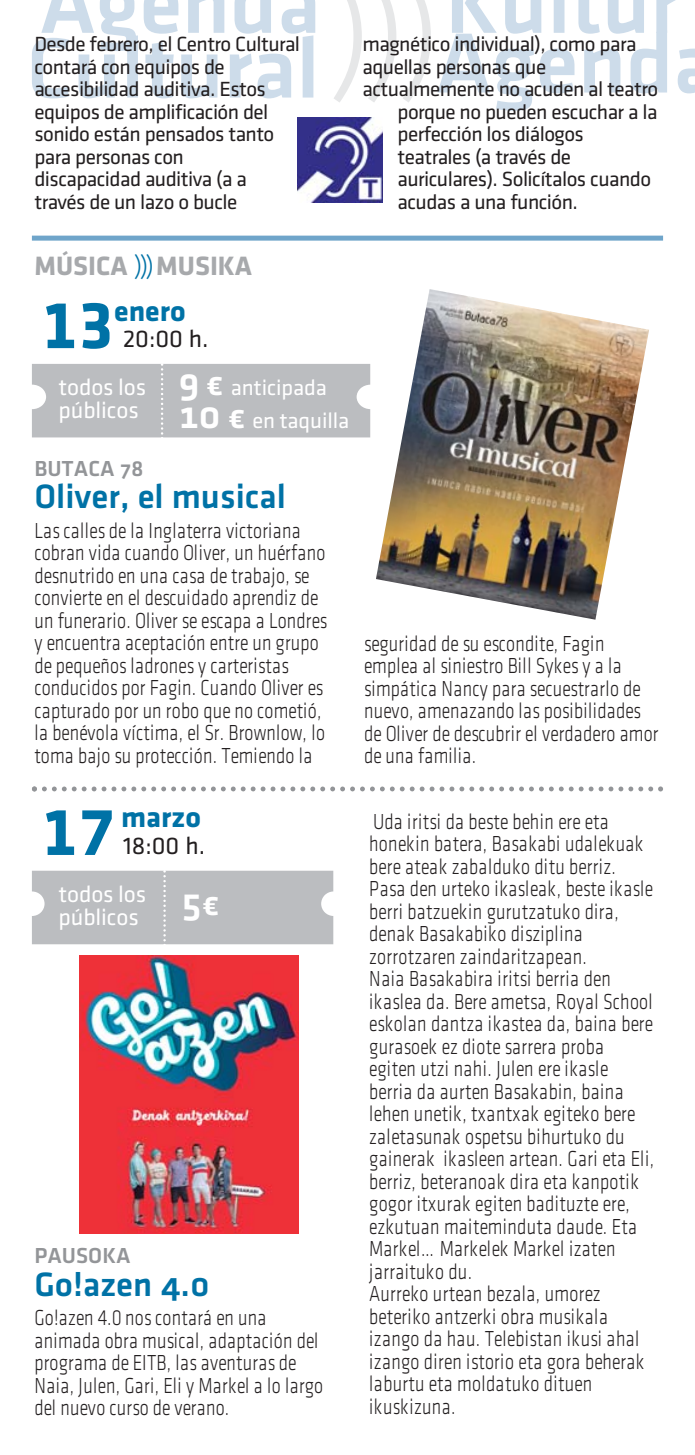
<style>
.page{position:relative;width:695px;height:1455px;background:#fff}
.page>*{position:absolute;margin:0;border:0;box-sizing:border-box;transform-origin:0 0}
.t1{font:300 144.25px "Klavika";color:#e6e7e8}
.t2{font:700 69px "Klavika";color:#0072a6}
.t3{font:35px "Klavika Medium OSF";color:#0072a6}
.t4{font:700 30px "Klavika";color:#0072a6}
.t5{font:700 27.5px "Klavika";color:#a7a9ac}
.t6{font:25px "Klavika";color:#231f20}
.t7{font:23.75px/23.8px "Klavika";letter-spacing:-.005em;color:#fff}
.t8{font:300 22.5px/22.5px "Klavika";letter-spacing:.015em;color:#231f20;scale:.8 1}
.t9{font:22.5px/32.5px "Klavika";letter-spacing:-.005em;color:#fff}
.t10{font:22.5px "Klavika Medium OSF";color:#939598}
.t11{font:21.25px/22.5px "Klavika Regular OSF";letter-spacing:-.025em;color:#231f20}
.s1{font-family:"Klavika Light OSF";font-weight:400;color:#0072a6}
.s2{font-family:"Klavika Medium OSTF";font-size:40px}
.s3{font-family:"Klavika Medium OSTF";font-size:35px}
</style>
<div class="page">
<svg style="left:32px;top:0;width:283px;height:98px"></svg>
<svg style="left:437px;top:0;width:257px;height:111px"></svg>
<div style="left:32px;top:870px;width:301px;height:75px;background:#bbbdc0"></div>
<div style="left:32px;top:364px;width:338px;height:74px;background:#bbbdc0"></div>
<div style="left:32px;top:235px;width:631px;height:5px;background:#6fa5ca"></div>
<img style="left:376px;top:289px;width:273px;height:330px">
<img style="left:79px;top:955px;width:220px;height:278px">
<img style="left:297px;top:117px;width:85px;height:86px">
<svg style="left:32px;top:786px;width:631px;height:5px"></svg>
<h1 class="t1" style="left:329px;top:-20px;width:114px">)))</h1>
<p class="t11" style="left:34px;top:34px;width:267px">Desde febrero, el Centro Cultural contará con equipos de accesibilidad auditiva. Estos equipos de amplificación del sonido están pensados tanto para personas con<br>discapacidad auditiva (a a través de un lazo o bucle</p>
<p class="t11" style="left:362px;top:34px;width:275px">magnético individual), como para</p>
<p class="t11" style="left:362px;top:57px;width:185px">aquellas personas que</p>
<p class="t11" style="left:362px;top:79px;width:297px">actualmemente no acuden al teatro</p>
<p class="t11" style="left:397px;top:102px;width:261px">porque no pueden escuchar a la</p>
<p class="t11" style="left:397px;top:124px;width:188px">perfección los diálogos</p>
<p class="t11" style="left:397px;top:147px;width:175px">teatrales (a través de</p>
<p class="t11" style="left:397px;top:169px;width:255px">auriculares). Solicítalos cuando</p>
<p class="t11" style="left:397px;top:192px;width:182px">acudas a una función.</p>
<p class="t5" style="left:34px;top:255px;width:219px">MÚSICA <span class="s1">)))</span> MUSIKA</p>
<h2 class="t2" style="left:42px;top:299px;width:74px">13</h2>
<h3 class="t4" style="left:114px;top:299px;width:73px">enero</h3>
<p class="t6" style="left:123px;top:324px;width:87px">20:00 h.</p>
<p class="t7" style="left:58px;top:374px;width:89px">todos los públicos</p>
<p class="t9" style="left:178px;top:371px;width:172px"><span class="s2">9</span> <span class="s3">€</span> anticipada<br><span class="s2">10</span> <span class="s3">€</span> en taquilla</p>
<p class="t10" style="left:34px;top:459px;width:111px">BUTACA 78</p>
<h3 class="t3" style="left:34px;top:483px;width:253px">Oliver, el musical</h3>
<p class="t8" style="left:34px;top:521px;width:368px">Las calles de la Inglaterra victoriana cobran vida cuando Oliver, un huérfano desnutrido en una casa de trabajo, se convierte en el descuidado aprendiz de un funerario. Oliver se escapa a Londres y encuentra aceptación entre un grupo de pequeños ladrones y carteristas conducidos por Fagin. Cuando Oliver es capturado por un robo que no cometió, la benévola víctima, el Sr. Brownlow, lo toma bajo su protección. Temiendo la</p>
<h2 class="t2" style="left:42px;top:806px;width:74px">17</h2>
<h3 class="t4" style="left:121px;top:806px;width:81px">marzo</h3>
<p class="t6" style="left:123px;top:830px;width:83px">18:00 h.</p>
<p class="t7" style="left:58px;top:881px;width:163px">todos los públicos <sup>5</sup><sup>€</sup></p>
<p class="t10" style="left:34px;top:1247px;width:98px">PAUSOKA</p>
<h3 class="t3" style="left:34px;top:1271px;width:177px">Go!azen 4.0</h3>
<p class="t8" style="left:34px;top:1308px;width:362px">Go!azen 4.0 nos contará en una animada obra musical, adaptación del programa de EITB, las aventuras de Naia, Julen, Gari, Eli y Markel a lo largo del nuevo curso de verano.</p>
<p class="t8" style="left:364px;top:634px;width:369px">seguridad de su escondite, Fagin emplea al siniestro Bill Sykes y a la simpática Nancy para secuestrarlo de nuevo, amenazando las posibilidades de Oliver de descubrir el verdadero amor de una familia.</p>
<p class="t8" style="left:369px;top:811px;width:357px">Uda iritsi da beste behin ere eta honekin batera, Basakabi udalekuak bere ateak zabalduko ditu berriz.<br>Pasa den urteko ikasleak, beste ikasle berri batzuekin gurutzatuko dira, denak Basakabiko disziplina zorrotzaren zaindaritzapean.<br>Naia Basakabira iritsi berria den ikaslea da. Bere ametsa, Royal School eskolan dantza ikastea da, baina bere gurasoek ez diote sarrera proba egiten utzi nahi. Julen ere ikasle berria da aurten Basakabin, baina lehen unetik, txantxak egiteko bere zaletasunak ospetsu bihurtuko du gainerak ikasleen artean. Gari eta Eli, berriz, beteranoak dira eta kanpotik gogor itxurak egiten badituzte ere, ezkutuan maiteminduta daude. Eta Markel… Markelek Markel izaten jarraituko du.<br>Aurreko urtean bezala, umorez beteriko antzerki obra musikala izango da hau. Telebistan ikusi ahal izango diren istorio eta gora beherak laburtu eta moldatuko dituen ikuskizuna.</p>
</div>
